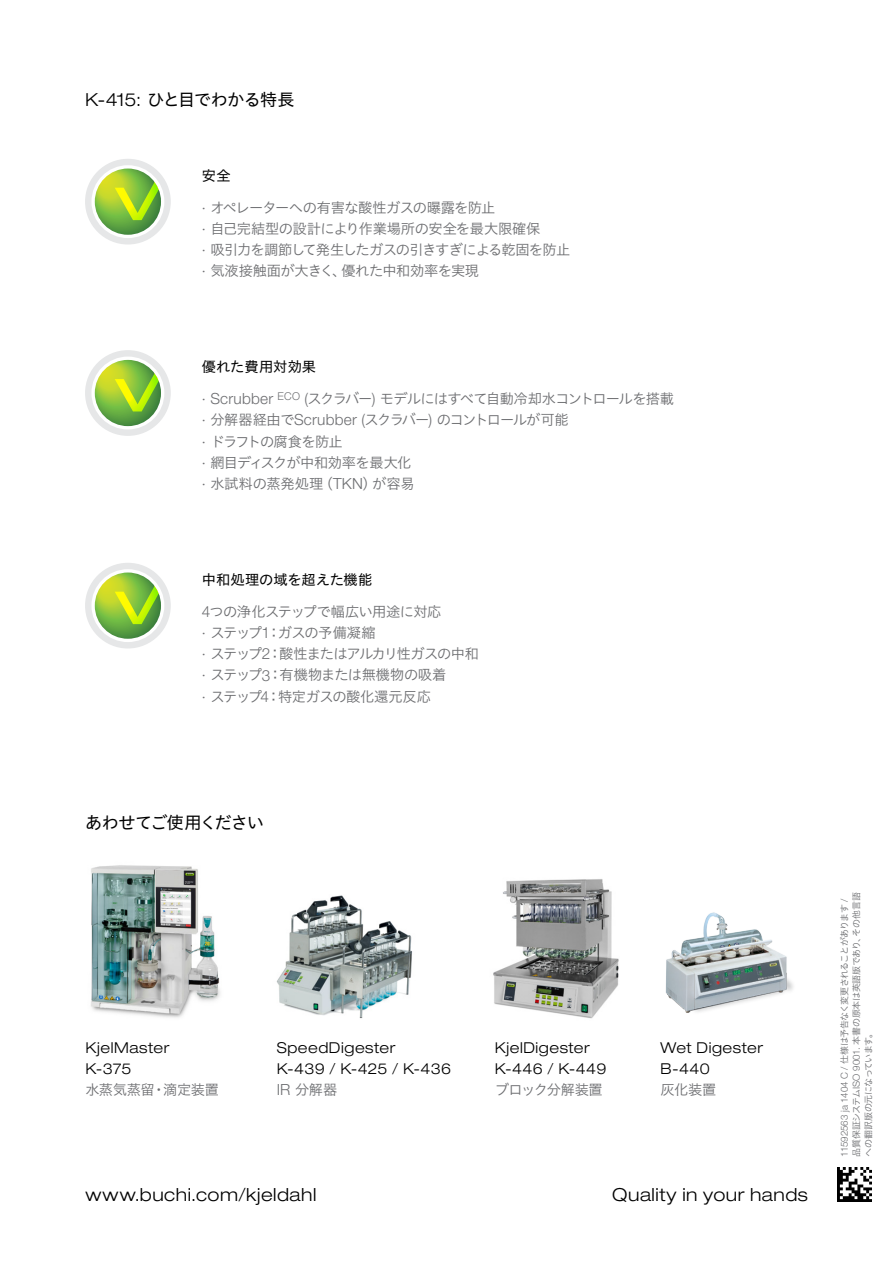
<style>
.page{position:relative;width:893px;height:1263px;background:#fff}
.page>*{position:absolute;margin:0;border:0;box-sizing:border-box;transform-origin:0 0}
.t1{font:300 expanded 18px "Helvetica Neue LT Std";letter-spacing:.03em;color:#000}
.EN_Title{font:17.1px "Hiragino UD Sans Std W4";letter-spacing:-.04em;color:#000}
.JA_Title{font:17.1px "Hiragino UD Sans Std W4";letter-spacing:-.045em;color:#000}
.t2{font:300 expanded 15px/21.3px "Helvetica Neue LT Std";letter-spacing:.035em;color:#000}
.JA_Body_text_left{font:14.25px "Hiragino UD Sans Std W3";letter-spacing:-.045em;color:#6d6e71}
.JA_Body_text_left-2{font:14.25px "Hiragino UD Sans Std W3";letter-spacing:-.065em;color:#6d6e71}
.JA_Body_text_left-3{font:14.25px "Hiragino UD Sans Std W3";letter-spacing:-.025em;color:#6d6e71}
.JA_Body_text_left-4{font:14.25px "Hiragino UD Sans Std W3";letter-spacing:-.07em;color:#6d6e71}
.JA_Title_small_down{font:14.25px "Hiragino UD Sans Std W4";color:#000}
.JA_Body_text_left-5{font:14.25px "Hiragino UD Sans Std W3";letter-spacing:-.08em;color:#6d6e71}
.JA_Body_text_left-6{font:14.25px "Hiragino UD Sans Std W3";letter-spacing:-.01em;color:#6d6e71}
.JA_Barcode{font:9px/12px "Hiragino UD Sans Std W3";letter-spacing:-.05em;color:#6d6e71}
.s1{font-family:"Helvetica Neue LT Std";font-weight:300;font-stretch:expanded;font-size:18px}
.s2{font-family:"Helvetica Neue LT Std";font-weight:300}
.s3{font-family:"Helvetica Neue LT Std";font-weight:300;font-size:15.45px}
.s4{font-family:"Helvetica Neue LT Std";font-weight:300;font-size:9.75px}
</style>
<div class="page">
<div style="left:85px;top:159px;width:86px;height:85px;background:#e6e7e8;border-radius:50%"></div>
<svg style="left:91px;top:165px;width:73px;height:73px"></svg>
<svg style="left:95px;top:169px;width:66px;height:66px"></svg>
<svg style="left:110px;top:168px;width:51px;height:67px"></svg>
<div style="left:85px;top:350px;width:86px;height:86px;background:#e6e7e8;border-radius:50%"></div>
<div style="left:91px;top:357px;width:73px;height:72px;background:#fff;border-radius:50%"></div>
<svg style="left:95px;top:360px;width:66px;height:66px"></svg>
<svg style="left:110px;top:360px;width:51px;height:66px"></svg>
<div style="left:85px;top:563px;width:86px;height:85px;background:#e6e7e8;border-radius:50%"></div>
<svg style="left:91px;top:569px;width:73px;height:73px"></svg>
<svg style="left:95px;top:572px;width:66px;height:67px"></svg>
<svg style="left:110px;top:572px;width:51px;height:67px"></svg>
<img style="left:838px;top:1167px;width:34px;height:34px">
<img style="left:91px;top:865px;width:129px;height:153px">
<img style="left:276px;top:895px;width:136px;height:124px">
<img style="left:493px;top:879px;width:126px;height:140px">
<img style="left:665px;top:912px;width:128px;height:101px">
<p class="EN_Title" style="left:85px;top:87px;width:211px"><span class="s1">K-415:</span> ひと目でわかる特長</p>
<p class="JA_Title_small_down" style="left:202px;top:165px;width:30px">安全</p>
<p class="JA_Body_text_left" style="left:202px;top:196px;width:295px"><span class="s2">∙</span> オペレーターへの有害な酸性ガスの曝露を防止</p>
<p class="JA_Body_text_left-3" style="left:202px;top:218px;width:340px"><span class="s2">∙</span> 自己完結型の設計により作業場所の安全を最大限確保</p>
<p class="JA_Body_text_left" style="left:202px;top:239px;width:370px"><span class="s2">∙</span> 吸引力を調節して発生したガスの引きすぎによる乾固を防止</p>
<p class="JA_Body_text_left" style="left:202px;top:260px;width:279px"><span class="s2">∙</span> 気液接触面が大きく、優れた中和効率を実現</p>
<p class="JA_Title_small_down" style="left:202px;top:356px;width:116px">優れた費用対効果</p>
<p class="JA_Body_text_left-2" style="left:202px;top:388px;width:473px"><span class="s2">∙</span> <span class="s3">Scrubber</span> <sup>ECO</sup> <span class="s3">(</span>スクラバー<span class="s3">)</span> モデルにはすべて自動冷却水コントロールを搭載</p>
<p class="JA_Body_text_left-4" style="left:202px;top:409px;width:368px"><span class="s2">∙</span> 分解器経由で<span class="s3">Scrubber (</span>スクラバー<span class="s3">)</span> のコントロールが可能</p>
<p class="JA_Body_text_left" style="left:202px;top:430px;width:142px"><span class="s2">∙</span> ドラフトの腐食を防止</p>
<p class="JA_Body_text_left" style="left:202px;top:452px;width:211px"><span class="s2">∙</span> 網目ディスクが中和効率を最大化</p>
<p class="JA_Body_text_left-6" style="left:202px;top:473px;width:214px"><span class="s2">∙</span> 水試料の蒸発処理（<span class="s3">TKN</span>）が容易</p>
<p class="JA_Title_small_down" style="left:202px;top:568px;width:172px">中和処理の域を超えた機能</p>
<p class="JA_Body_text_left" style="left:202px;top:600px;width:241px"><span class="s3">4</span>つの浄化ステップで幅広い用途に対応</p>
<p class="JA_Body_text_left" style="left:202px;top:622px;width:175px"><span class="s2">∙</span> ステップ<span class="s3">1</span>：ガスの予備凝縮</p>
<p class="JA_Body_text_left-5" style="left:202px;top:643px;width:278px"><span class="s2">∙</span> ステップ<span class="s3">2</span>：酸性またはアルカリ性ガスの中和</p>
<p class="JA_Body_text_left" style="left:202px;top:664px;width:246px"><span class="s2">∙</span> ステップ<span class="s3">3</span>：有機物または無機物の吸着</p>
<p class="JA_Body_text_left" style="left:202px;top:685px;width:230px"><span class="s2">∙</span> ステップ<span class="s3">4</span>：特定ガスの酸化還元反応</p>
<p class="JA_Title" style="left:85px;top:810px;width:180px">あわせてご使用ください</p>
<p class="t2" style="left:85px;top:1036px;width:85px">KjelMaster<br>K-375</p>
<p class="JA_Body_text_left-3" style="left:85px;top:1079px;width:135px">水蒸気蒸留・滴定装置</p>
<p class="t2" style="left:277px;top:1036px;width:176px">SpeedDigester<br>K-439 / K-425 / K-436</p>
<p class="JA_Body_text_left" style="left:277px;top:1079px;width:62px"><span class="s3">IR</span> 分解器</p>
<p class="t2" style="left:495px;top:1036px;width:113px">KjelDigester<br>K-446 / K-449</p>
<p class="JA_Body_text_left" style="left:495px;top:1079px;width:110px">ブロック分解装置</p>
<p class="t2" style="left:661px;top:1036px;width:104px">Wet Digester<br>B-440</p>
<p class="JA_Body_text_left" style="left:661px;top:1079px;width:57px">灰化装置</p>
<p class="t1" style="left:86px;top:1184px;width:232px">www.buchi.com/kjeldahl</p>
<p class="t1" style="left:612px;top:1184px;width:197px">Quality in your hands</p>
<p class="JA_Barcode" style="left:838px;top:1156px;width:266px;rotate:-90deg"><span class="s4">11592563 ja 1404 C /</span> 仕様は予告なく変更されることがあります <span class="s4">/</span>品質保証システム<span class="s4">ISO 9001.</span> 本書の原本は英語版であり、その他言語への翻訳版の元になっています。</p>
</div>
